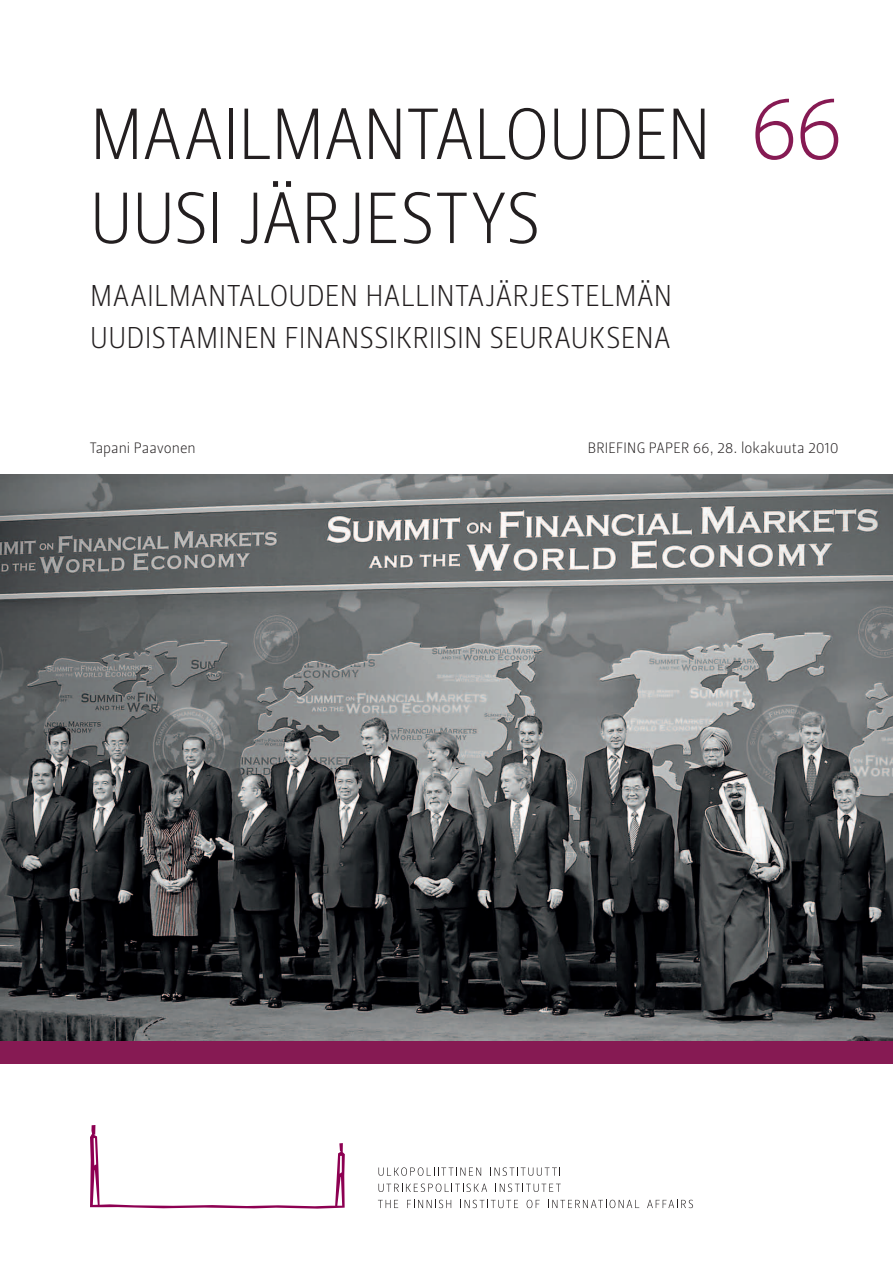
<style>
.page{position:relative;width:893px;height:1263px;background:#fff}
.page>*{position:absolute;margin:0;border:0;box-sizing:border-box;transform-origin:0 0}
.t1{font:90px "Leitura Sans Grot 1";color:#861a53}
.t2{font:72px/84px "Leitura Sans Grot 1";letter-spacing:-.01em;color:#231f20}
.t3{font:30px/42px "Leitura Sans Grot 1";letter-spacing:.01em;color:#231f20}
.t4{font:15px "Leitura Sans Grot 1";letter-spacing:-.005em;color:#231f20}
</style>
<div class="page">
<img style="left:0;top:474px;width:893px;height:567px">
<div style="left:0;top:1041px;width:893px;height:22px;background:#861a53"></div>
<svg style="left:378px;top:1167px;width:103px;height:9px"></svg>
<svg style="left:490px;top:1167px;width:70px;height:9px"></svg>
<svg style="left:378px;top:1183px;width:109px;height:9px"></svg>
<svg style="left:499px;top:1183px;width:62px;height:9px"></svg>
<svg style="left:378px;top:1200px;width:20px;height:8px"></svg>
<svg style="left:407px;top:1200px;width:44px;height:8px"></svg>
<svg style="left:460px;top:1200px;width:58px;height:8px"></svg>
<svg style="left:527px;top:1200px;width:13px;height:8px"></svg>
<svg style="left:548px;top:1200px;width:91px;height:8px"></svg>
<svg style="left:647px;top:1200px;width:46px;height:8px"></svg>
<svg style="left:90px;top:1125px;width:255px;height:83px"></svg>
<h2 class="t2" style="left:90px;top:102px;width:623px">MAAILMANTALOUDEN<br>UUSI JÄRJESTYS</h2>
<p class="t3" style="left:90px;top:279px;width:583px">MAAILMANTALOUDEN HALLINTAJÄRJESTELMÄN<br>UUDISTAM INEN FINANSSIKRIISIN SEURAUKSENA</p>
<h1 class="t1" style="left:748px;top:95px;width:99px">66</h1>
<p class="t4" style="left:90px;top:442px;width:108px">TAPANI PAAVONEN</p>
<p class="t4" style="left:588px;top:442px;width:252px">BRIEFING PAPER 66, 28. LOKAKUUTA 2010</p>
</div>
